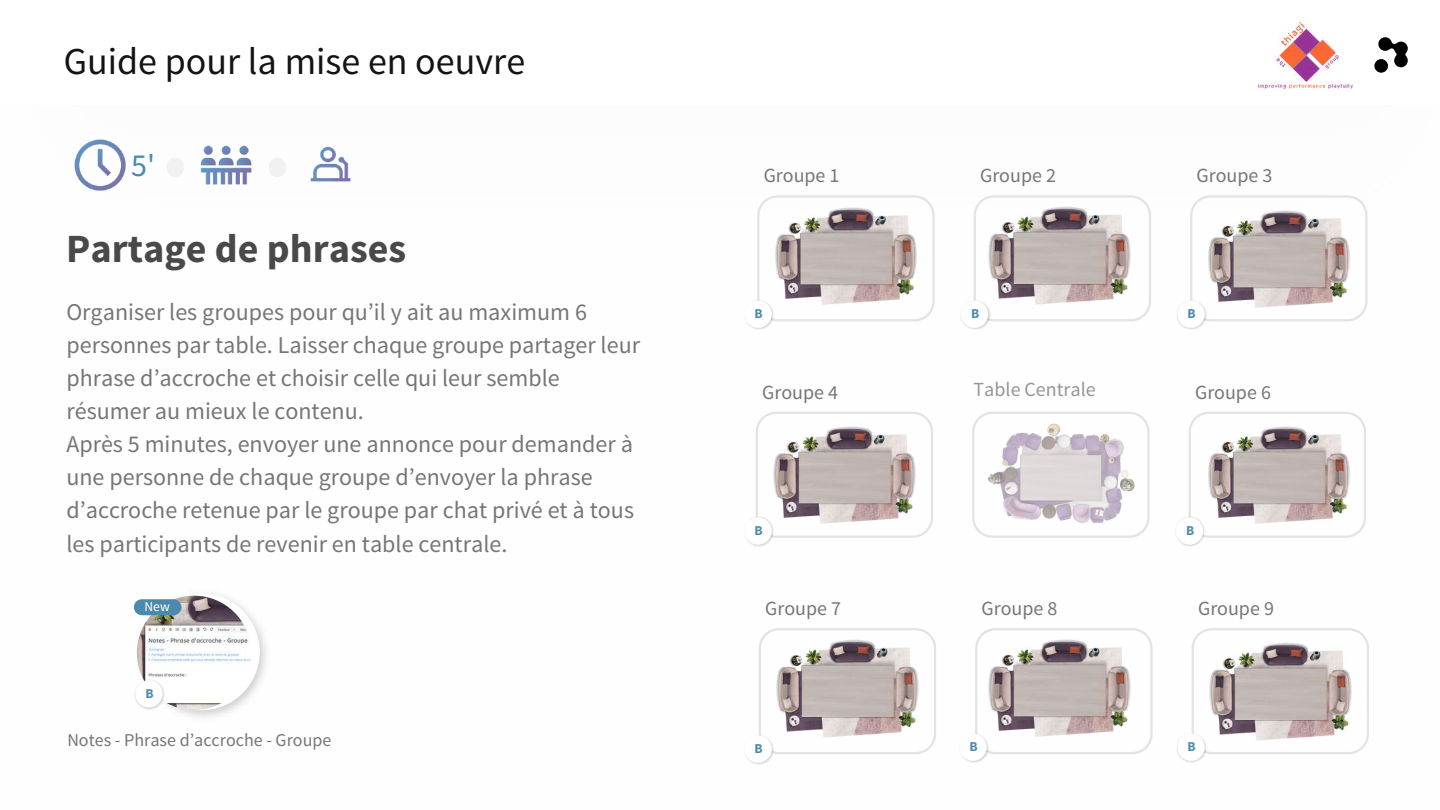
<style>
.page{position:relative;width:1440px;height:810px;background:#fff}
.page>*{position:absolute;margin:0;border:0;box-sizing:border-box;transform-origin:0 0}
.t1{font:700 40.1px "Source Sans Pro";color:#494949}
.t2{font:38px "Source Sans Pro";color:#131316}
.t3{font:32px "Source Sans Pro";color:#4c8aad}
.t4{font:24px/33.1px "Source Sans Pro";color:#767676}
.t5{font:20px "Source Sans Pro";color:#767676}
.t6{font:20px "Source Sans Pro";color:#969696}
.t7{font:18px "Source Sans Pro";color:#767676}
.t8{font:700 13.6px "Source Sans Pro";color:#4c8aad}
.t9{font:13.6px "Source Sans Pro";color:#fff}
</style>
<div class="page">
<img style="left:74px;top:139px;width:52px;height:52px">
<img style="left:200px;top:145px;width:52px;height:40px">
<svg style="left:972px;top:412px;width:178px;height:126px"></svg>
<div style="left:269px;top:158px;width:17px;height:19px;background:#f1f1f1;border-radius:8px"></div>
<div style="left:167px;top:158px;width:17px;height:19px;background:#f1f1f1;border-radius:8px"></div>
<div style="left:1374px;top:59px;width:14px;height:14px;background:#000;border-radius:50%"></div>
<svg style="left:1378px;top:37px;width:30px;height:30px"></svg>
<img style="left:753px;top:328px;width:12px;height:2px">
<svg style="left:745px;top:195px;width:190px;height:133px"></svg>
<svg style="left:134px;top:593px;width:126px;height:117px"></svg>
<img style="left:310px;top:146px;width:41px;height:36px">
<img style="left:960px;top:314px;width:21px;height:16px">
<svg style="left:961px;top:195px;width:190px;height:133px"></svg>
<img style="left:1176px;top:314px;width:21px;height:16px">
<svg style="left:1177px;top:195px;width:191px;height:133px"></svg>
<img style="left:753px;top:545px;width:12px;height:2px">
<svg style="left:746px;top:412px;width:187px;height:133px"></svg>
<img style="left:753px;top:763px;width:12px;height:2px">
<svg style="left:745px;top:628px;width:191px;height:135px"></svg>
<img style="left:968px;top:761px;width:12px;height:2px">
<svg style="left:960px;top:628px;width:193px;height:133px"></svg>
<img style="left:1176px;top:747px;width:21px;height:16px">
<svg style="left:1177px;top:628px;width:192px;height:133px"></svg>
<img style="left:1175px;top:530px;width:21px;height:17px">
<svg style="left:1176px;top:412px;width:190px;height:133px"></svg>
<img style="left:1259px;top:22px;width:93px;height:67px">
<h2 class="t2" style="left:64px;top:37px;width:463px">Guide pour la mise en oeuvre</h2>
<h3 class="t3" style="left:131px;top:145px;width:25px">5'</h3>
<h1 class="t1" style="left:66px;top:223px;width:342px">Partage de phrases</h1>
<p class="t4" style="left:66px;top:295px;width:575px">Organiser les groupes pour qu’il y ait au maximum 6 personnes par table. Laisser chaque groupe partager leur phrase d’accroche et choisir celle qui leur semble résumer au mieux le contenu.<br>Après 5 minutes, envoyer une annonce pour demander à une personne de chaque groupe d’envoyer la phrase d’accroche retenue par le groupe par chat privé et à tous les participants de revenir en table centrale.</p>
<p class="t9" style="left:145px;top:598px;width:27px">New</p>
<p class="t8" style="left:145px;top:684px;width:10px">B</p>
<p class="t7" style="left:67px;top:728px;width:266px">Notes - Phrase d’accroche - Groupe</p>
<p class="t5" style="left:764px;top:162px;width:77px">Groupe 1</p>
<p class="t5" style="left:980px;top:162px;width:77px">Groupe 2</p>
<p class="t5" style="left:1197px;top:162px;width:77px">Groupe 3</p>
<p class="t8" style="left:755px;top:305px;width:10px">B</p>
<p class="t8" style="left:971px;top:305px;width:10px">B</p>
<p class="t8" style="left:1188px;top:305px;width:10px">B</p>
<p class="t5" style="left:762px;top:379px;width:77px">Groupe 4</p>
<p class="t6" style="left:974px;top:376px;width:124px">Table Centrale</p>
<p class="t5" style="left:1195px;top:379px;width:77px">Groupe 6</p>
<p class="t8" style="left:755px;top:521px;width:10px">B</p>
<p class="t8" style="left:1186px;top:521px;width:10px">B</p>
<p class="t5" style="left:765px;top:595px;width:77px">Groupe 7</p>
<p class="t5" style="left:982px;top:595px;width:77px">Groupe 8</p>
<p class="t5" style="left:1198px;top:595px;width:77px">Groupe 9</p>
<p class="t8" style="left:755px;top:739px;width:10px">B</p>
<p class="t8" style="left:970px;top:738px;width:10px">B</p>
<p class="t8" style="left:1188px;top:738px;width:10px">B</p>
</div>
